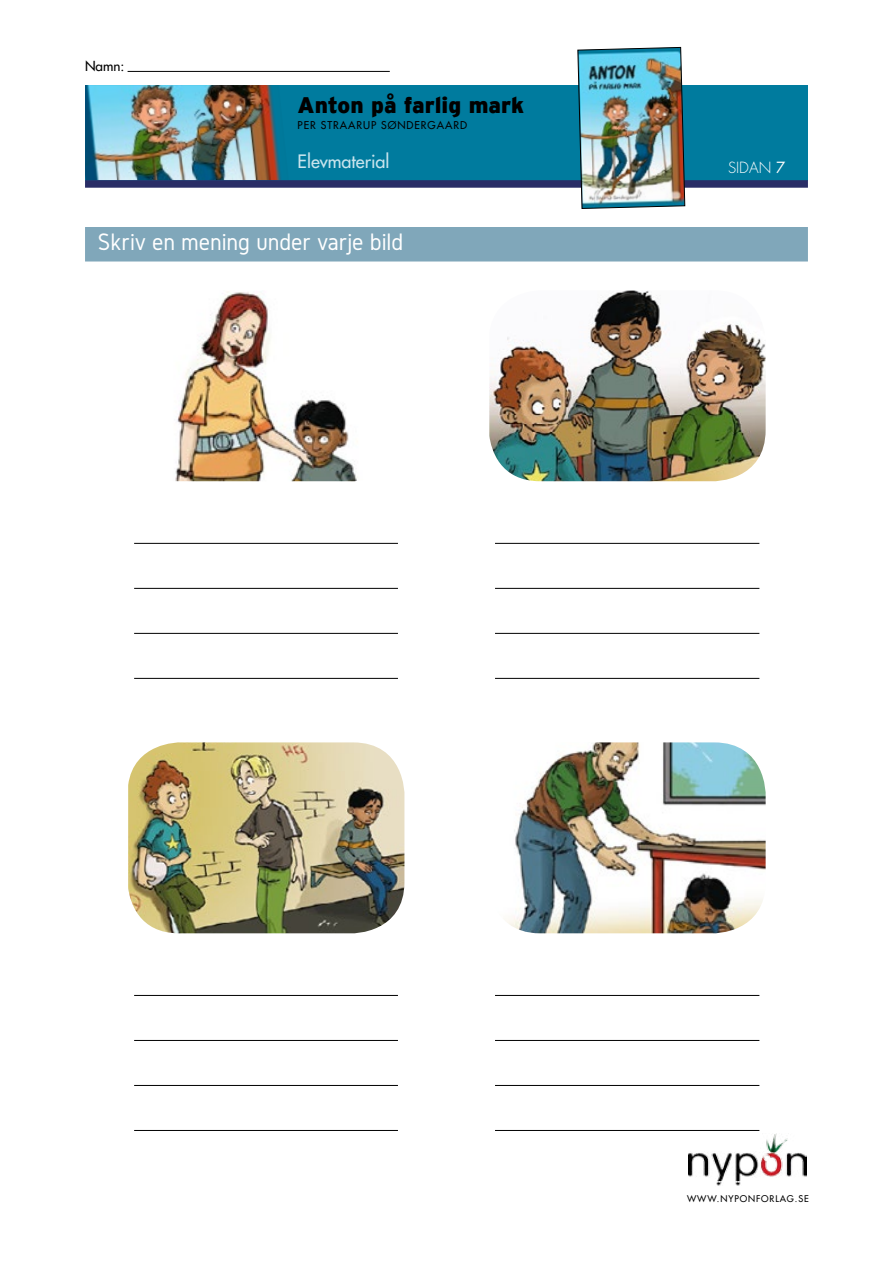
<style>
.page{position:relative;width:893px;height:1263px;background:#fff}
.page>*{position:absolute;margin:0;border:0;box-sizing:border-box;transform-origin:0 0}
.t1{font:24.75px "Gidole";color:#fff}
.t2{font:900 22.5px "Interstate Mono";color:#000}
.t3{font:18px "Futura LT";color:#c8e4ed}
.t4{font:300 15px "Futura Std";color:#fff}
.t5{font:13.5px "Futura LT";color:#000}
.t6{font:10.5px "Futura LT";letter-spacing:.09em;color:#000}
.t7{font:9px "Futura LT";letter-spacing:.1em;color:#000}
.s1{font-weight:400}
</style>
<div class="page">
<hr style="left:128px;top:71px;width:262px;height:1px;background:#000">
<div style="left:85px;top:85px;width:723px;height:95px;background:#007b9e"></div>
<img style="left:85px;top:85px;width:196px;height:95px">
<div style="left:85px;top:180px;width:723px;height:8px;background:#292d66"></div>
<img style="left:577px;top:47px;width:108px;height:162px">
<img style="left:716px;top:1182px;width:25px;height:4px">
<svg style="left:134px;top:481px;width:673px;height:701px"></svg>
<img style="left:175px;top:291px;width:182px;height:190px">
<img style="left:489px;top:290px;width:277px;height:191px">
<hr style="left:134px;top:543px;width:264px;height:1px;background:#000">
<hr style="left:134px;top:588px;width:264px;height:1px;background:#000">
<hr style="left:134px;top:633px;width:264px;height:1px;background:#000">
<hr style="left:134px;top:678px;width:264px;height:1px;background:#000">
<hr style="left:495px;top:543px;width:264px;height:1px;background:#000">
<hr style="left:495px;top:588px;width:264px;height:1px;background:#000">
<hr style="left:495px;top:633px;width:264px;height:1px;background:#000">
<hr style="left:495px;top:678px;width:264px;height:1px;background:#000">
<img style="left:128px;top:742px;width:276px;height:191px">
<img style="left:494px;top:742px;width:272px;height:191px">
<hr style="left:134px;top:995px;width:264px;height:1px;background:#000">
<hr style="left:134px;top:1040px;width:264px;height:1px;background:#000">
<hr style="left:134px;top:1085px;width:264px;height:1px;background:#000">
<hr style="left:134px;top:1130px;width:264px;height:1px;background:#000">
<hr style="left:495px;top:995px;width:264px;height:1px;background:#000">
<hr style="left:495px;top:1040px;width:264px;height:1px;background:#000">
<hr style="left:495px;top:1085px;width:264px;height:1px;background:#000">
<hr style="left:495px;top:1130px;width:264px;height:1px;background:#000">
<div style="left:85px;top:227px;width:723px;height:34px;background:#80a7ba"></div>
<p class="t5" style="left:85px;top:57px;width:41px">Namn:</p>
<p class="t2" style="left:298px;top:92px;width:228px">Anton på farlig mark</p>
<p class="t3" style="left:298px;top:150px;width:93px">Elevmaterial</p>
<p class="t6" style="left:298px;top:118px;width:171px">PER STRAARUP SØNDERGAARD</p>
<p class="t1" style="left:98px;top:229px;width:307px">Skriv en mening under varje bild</p>
<p class="t4" style="left:728px;top:158px;width:59px">SIDAN <span class="s1">7</span></p>
<p class="t7" style="left:687px;top:1193px;width:123px">WWW.NYPONFORLAG.SE</p>
</div>
